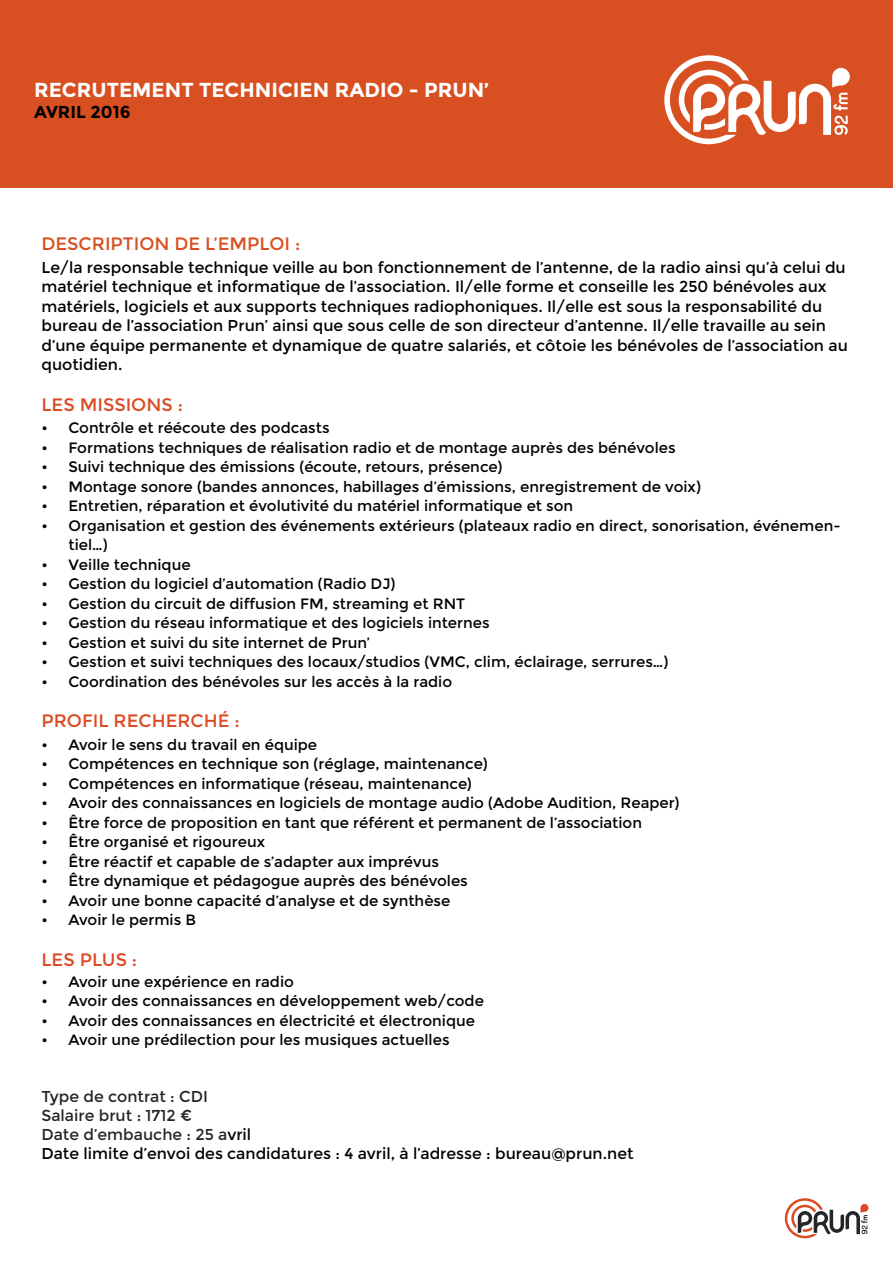
<style>
.page{position:relative;width:893px;height:1263px;background:#fff}
.page>*{position:absolute;margin:0;border:0;box-sizing:border-box;transform-origin:0 0}
.t1{font:700 20.25px "Montserrat";color:#fff}
.t2{font:18px "Montserrat";color:#db4b24}
.t3{font:18px "Montserrat";color:#d85021}
.t4{font:700 17.25px "Montserrat";color:#000}
.t5{font:15.75px/19.5px "Montserrat";color:#000}
.t6{font:15px/19.5px "Montserrat";color:#000}
.s1{color:#23272a}
</style>
<div class="page">
<div style="left:0;top:0;width:893px;height:187px;background:#d85021"></div>
<svg style="left:664px;top:55px;width:186px;height:89px"></svg>
<svg style="left:785px;top:1198px;width:83px;height:40px"></svg>
<h1 class="t1" style="left:34px;top:78px;width:457px">RECRUTEMENT TECHNICIEN RADIO - PRUN’</h1>
<p class="t4" style="left:34px;top:102px;width:98px">AVRIL 2016</p>
<p class="t3" style="left:41px;top:233px;width:260px">Description de l’emploi :</p>
<p class="t5" style="left:41px;top:258px;width:808px">Le/la responsable technique veille au bon fonctionnement de l’antenne, de la radio ainsi qu’à celui du matériel technique et informatique de l’association. I l/elle forme et conseille les 250 bénévoles aux matériels, logiciels et aux supports techniques radiophoniques. I l/elle est sous la responsabilité du bureau de l’association Prun’ ainsi que sous celle de son directeur d’antenne. I l/elle travaille au sein d’une équipe permanente et dynamique de quatre salariés, et côtoie les bénévoles de l’association au quotidien.</p>
<p class="t2" style="left:41px;top:394px;width:143px">Les missions :</p>
<p class="t6" style="left:41px;top:418px;width:290px">• Contrôle et réécoute des podcasts</p>
<p class="t6" style="left:41px;top:438px;width:636px">• Formations techniques de réalisation radio et de montage auprès des bénévoles</p>
<p class="t6" style="left:41px;top:457px;width:463px">• Suivi technique des émissions (écoute, retours, présence)</p>
<p class="t6" style="left:41px;top:477px;width:661px">• Montage sonore (bandes annonces, habillages d’émissions, enregistrement de voix)</p>
<p class="t6" style="left:41px;top:496px;width:533px">• Entretien, réparation et évolutivité du matériel informatique et son</p>
<p class="t6" style="left:68px;top:516px;width:773px;text-indent:-27px">• Organisation et gestion des événements extérieurs (plateaux radio en direct, sonorisation, événemen&shy;tiel…)</p>
<p class="t6" style="left:41px;top:555px;width:151px">• Veille technique</p>
<p class="t6" style="left:41px;top:574px;width:356px">• Gestion du logiciel d’automation (Radio DJ)</p>
<p class="t6" style="left:41px;top:594px;width:403px">• Gestion du circuit de diffusion FM , streaming et RNT</p>
<p class="t6" style="left:41px;top:613px;width:450px">• Gestion du réseau informatique et des logiciels internes</p>
<p class="t6" style="left:41px;top:633px;width:330px">• Gestion et suivi du site internet de Prun’</p>
<p class="t6" style="left:41px;top:652px;width:628px">• Gestion et suivi techniques des locaux/studios (VMC, clim, éclairage, serrures…)</p>
<p class="t6" style="left:41px;top:672px;width:412px">• Coordination des bénévoles sur les accès à la radio</p>
<p class="t2" style="left:41px;top:710px;width:200px">Profil recherché :</p>
<p class="t6" style="left:41px;top:735px;width:277px">• Avoir le sens du travail en équipe</p>
<p class="t6" style="left:41px;top:754px;width:448px">• Compétences en technique son (réglage, maintenance)</p>
<p class="t6" style="left:41px;top:774px;width:432px">• Compétences en informatique (réseau, maintenance)</p>
<p class="t6" style="left:41px;top:793px;width:640px">• Avoir des connaissances en logiciels de montage audio (Adobe Audition, Reaper)</p>
<p class="t6" style="left:41px;top:813px;width:602px">• Être force de proposition en tant que référent et permanent de l’association</p>
<p class="t6" style="left:41px;top:832px;width:225px">• Être organisé et rigoureux</p>
<p class="t6" style="left:41px;top:852px;width:399px">• Être réactif et capable de s’adapter aux imprévus</p>
<p class="t6" style="left:41px;top:871px;width:428px">• Être dynamique et pédagogue auprès des bénévoles</p>
<p class="t6" style="left:41px;top:891px;width:410px">• Avoir une bonne capacité d’analyse et de synthèse</p>
<p class="t6" style="left:41px;top:910px;width:156px">• Avoir le permis B</p>
<p class="t2" style="left:41px;top:949px;width:97px">Les plus :</p>
<p class="t6" style="left:41px;top:972px;width:254px">• Avoir une expérience en radio</p>
<p class="t6" style="left:41px;top:991px;width:444px">• Avoir des connaissances en développement web/code</p>
<p class="t6" style="left:41px;top:1011px;width:435px">• Avoir des connaissances en électricité et électronique</p>
<p class="t6" style="left:41px;top:1030px;width:410px">• Avoir une prédilection pour les musiques actuelles</p>
<p class="t5" style="left:41px;top:1087px;width:594px;line-height:18.9px"><span class="s1">Type de contrat : CDI<br>Salaire brut : 1712 €<br>Date d’embauche : 25 a</span>vril<br>Date limite d’envoi des candidatures : 4 avril, à l’adresse : bureau@prun.net</p>
</div>
